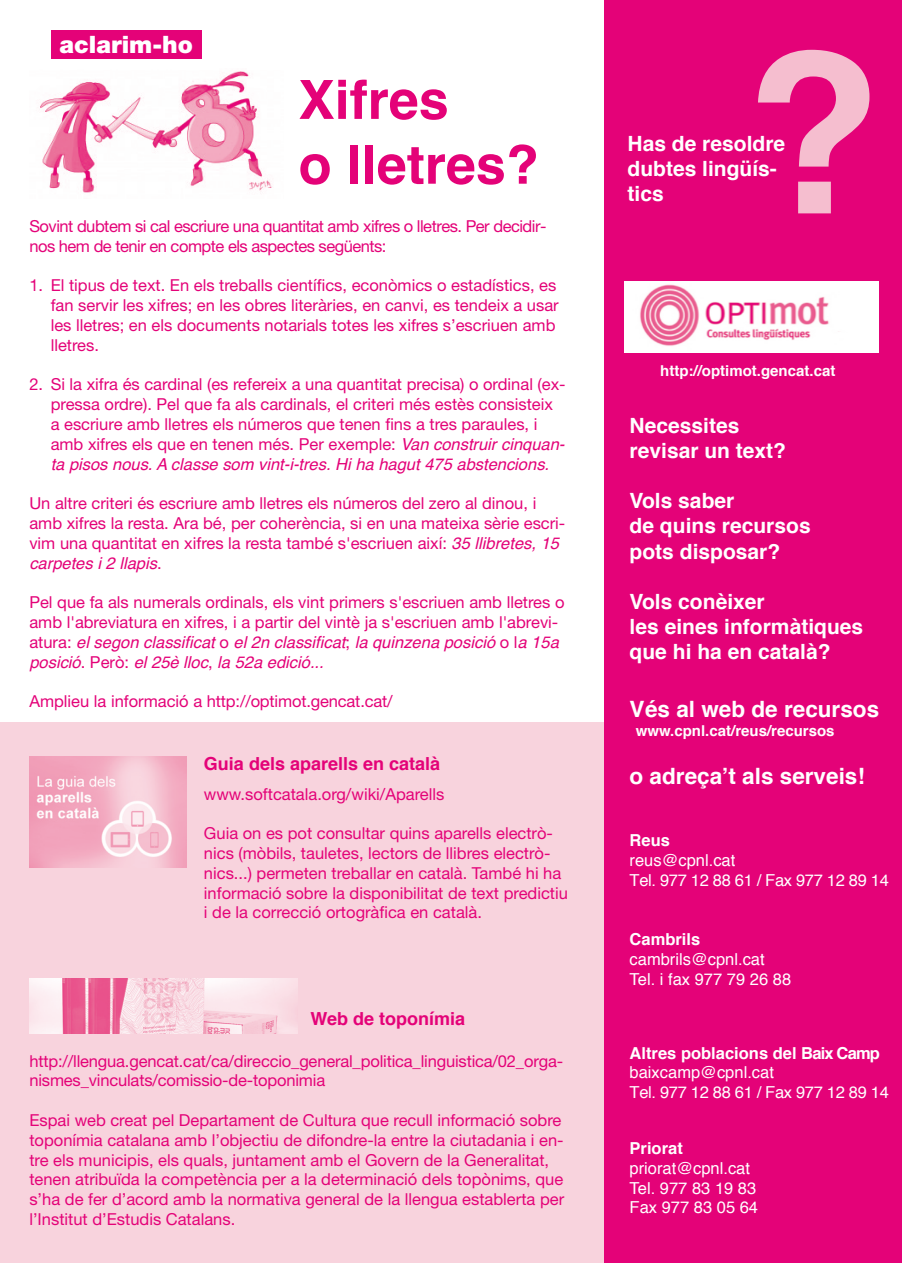
<style>
.page{position:relative;width:902px;height:1263px;background:#fff}
.page>*{position:absolute;margin:0;border:0;box-sizing:border-box;transform-origin:0 0}
.t1{font:700 225px "Helvetica";color:#f5becf}
.t2{font:700 54px/64.8px "Helvetica";color:#e40278}
.t3{font:900 24px "Helvetica Neue";color:#fff}
.t4{font:700 22.5px "Helvetica";color:#fff}
.t5{font:700 21px/25.2px "Helvetica";color:#fff}
.t6{font:700 18px "Helvetica";color:#e40278}
.t7{font:16.5px/19.8px "Helvetica Neue";color:#e40278}
.t8{font:16.5px/19.8px "Helvetica";letter-spacing:-.02em;color:#fff}
.t9{font:16.5px/19.8px "Helvetica Neue";letter-spacing:-.03em;color:#e40278}
.t10{font:16.5px/19.8px "Helvetica";color:#fff}
.t11{font:700 15px "Helvetica";color:#fff}
.s1{font-family:"Helvetica";font-style:italic}
.s2{font-weight:700}
</style>
<div class="page">
<div style="left:0;top:723px;width:603px;height:540px;background:#f8d3dd"></div>
<div style="left:603px;top:0;width:298px;height:1263px;background:#e40278"></div>
<div style="left:51px;top:30px;width:150px;height:28px;background:#e40278"></div>
<img style="left:29px;top:757px;width:158px;height:110px">
<img style="left:29px;top:978px;width:268px;height:55px">
<img style="left:624px;top:281px;width:254px;height:72px">
<img style="left:40px;top:71px;width:232px;height:122px">
<p class="t3" style="left:59px;top:30px;width:135px">aclarim-ho</p>
<p class="t2" style="left:298px;top:68px;width:242px">Xifres<br>o lletres?</p>
<p class="t9" style="left:29px;top:216px;width:518px">Sovint dubtem si cal escriure una quantitat amb xifres o lletres. Per decidir&shy;nos hem de tenir en compte els aspectes següents:</p>
<p class="t7" style="left:51px;top:275px;width:509px;text-indent:-21px">1. El tipus de text. En els treballs científics, econòmics o estadístics, es fan servir les xifres; en les obres literàries, en canvi, es tendeix a usar les lletres; en els documents notarials totes les xifres s’escriuen amb lletres.</p>
<p class="t7" style="left:51px;top:374px;width:516px;text-indent:-21px">2. Si la xifra és cardinal (es refereix a una quantitat precisa) o ordinal (ex&shy;pressa ordre). Pel que fa als cardinals, el criteri més estès consisteix a escriure amb lletres els números que tenen fins a tres paraules, i amb xifres els que en tenen més. Per exemple: <span class="s1">Van construir cinquan&shy;ta pisos nous. A classe som vint-i-tres. Hi ha hagut 475 abstencions.</span></p>
<p class="t7" style="left:29px;top:493px;width:537px">Un altre criteri és escriure amb lletres els números del zero al dinou, i amb xifres la resta. Ara bé, per coherència, si en una mateixa sèrie escri&shy;vim una quantitat en xifres la resta també s'escriuen així: <span class="s1">35 llibretes, 15 carpetes i 2 llapis</span>.</p>
<p class="t7" style="left:29px;top:592px;width:536px">Pel que fa als numerals ordinals, els vint primers s'escriuen amb lletres o amb l'abreviatura en xifres, i a partir del vintè ja s'escriuen amb l'abrevi&shy;atura: <span class="s1">el segon classificat</span> o <span class="s1">el 2n classificat</span>; <span class="s1">la quinzena posició</span> o l<span class="s1">a 15a posició</span>. Però: <span class="s1">el 25è lloc</span>, <span class="s1">la 52a edició...</span></p>
<p class="t7" style="left:29px;top:691px;width:364px">Amplieu la informació a http://optimot.gencat.cat/</p>
<p class="t6" style="left:204px;top:749px;width:238px">Guia dels aparells en català</p>
<p class="t7" style="left:204px;top:784px;width:242px">www.softcatala.org/wiki/Aparells</p>
<p class="t7" style="left:204px;top:823px;width:365px">Guia on es pot consultar quins aparells electrò&shy;nics (mòbils, tauletes, lectors de llibres electrò&shy;nics...) permeten treballar en català. També hi ha informació sobre la disponibilitat de text predictiu i de la correcció ortogràfica en català.</p>
<p class="t6" style="left:310px;top:1004px;width:156px">Web de toponímia</p>
<p class="t7" style="left:29px;top:1051px;width:535px">http://llengua.gencat.cat/ca/direccio_general_politica_linguistica/02_orga&shy;nismes_vinculats/comissio-de-toponimia</p>
<p class="t7" style="left:29px;top:1110px;width:536px">Espai web creat pel Departament de Cultura que recull informació sobre toponímia catalana amb l’objectiu de difondre-la entre la ciutadania i en&shy;tre els municipis, els quals, juntament amb el Govern de la Generalitat, tenen atribuïda la competència per a la determinació dels topònims, que s’ha de fer d’acord amb la normativa general de la llengua establerta per l’Institut d’Estudis Catalans.</p>
<p class="t1" style="left:744px;top:-47px;width:139px">?</p>
<p class="t5" style="left:627px;top:131px;width:159px">Has de resoldre dubtes lingüís&shy;tics</p>
<p class="t11" style="left:659px;top:359px;width:177px">http://optimot.gencat.cat</p>
<p class="t5" style="left:629px;top:413px;width:158px">Necessites revisar un text?</p>
<p class="t5" style="left:629px;top:488px;width:182px">Vols saber<br>de quins recursos pots disposar?</p>
<p class="t5" style="left:629px;top:589px;width:235px">Vols conèixer<br>les eines informàtiques que hi ha en català?</p>
<p class="t4" style="left:629px;top:691px;width:251px">Vés al web de recursos</p>
<p class="t11" style="left:635px;top:719px;width:200px">www.cpnl.cat/reus/recursos</p>
<p class="t4" style="left:629px;top:758px;width:237px">o adreça’t als serveis!</p>
<p class="t8" style="left:629px;top:831px;width:261px"><span class="s2">Reus<br></span>reus@cpnl.cat<br>Tel. 977 12 88 61 / Fax 977 12 89 14</p>
<p class="t10" style="left:629px;top:930px;width:163px"><span class="s2">Cambrils </span>cambrils@cpnl.cat<br>Tel. i fax 977 79 26 88</p>
<p class="t8" style="left:629px;top:1043px;width:261px"><span class="s2">Altres poblacions del Baix Camp </span>baixcamp@cpnl.cat<br>Tel. 977 12 88 61 / Fax 977 12 89 14</p>
<p class="t10" style="left:629px;top:1139px;width:130px"><span class="s2">Priorat </span>priorat@cpnl.cat<br>Tel. 977 83 19 83<br>Fax 977 83 05 64</p>
</div>
